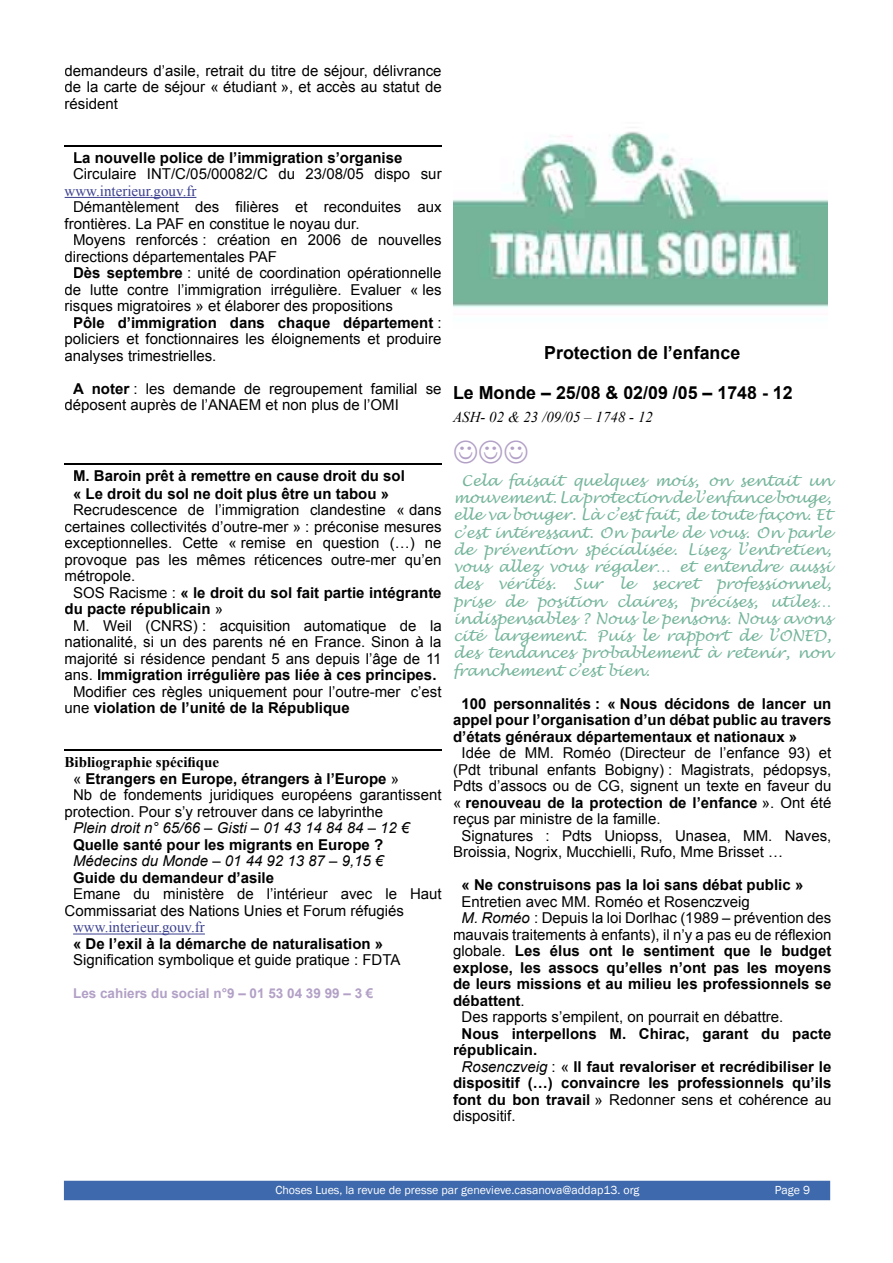
<style>
.page{position:relative;width:893px;height:1263px;background:#fff}
.page>*{position:absolute;margin:0;border:0;box-sizing:border-box;transform-origin:0 0}
.t1{font:700 18px/39px "Arial";color:#000}
.t2{font:15px/16.5px "Arial";color:#000}
.t3{font:700 15px/16.5px "Arial";color:#000}
.t4{font:italic 15px/17.2px "Lucida Handwriting";color:#75b59b;text-align:justify}
.t5{font:italic 15px "Arial";color:#000}
.t6{font:15px "Times New Roman";color:#3a3f8e}
.t7{font:700 15px "Times New Roman";color:#000}
.t8{font:italic 15px "Times New Roman";color:#000}
.t9{font:700 13.5px "Arial";color:#b2a0c6}
.t10{font:12px "Franklin Gothic";color:#fff}
.s1{font-weight:700}
.s2{font-weight:400}
.s3{font-style:italic}
.s4{font-weight:400;font-style:italic}
</style>
<div class="page">
<div style="left:64px;top:1181px;width:766px;height:19px;background:#3e69ac"></div>
<hr style="left:65px;top:145px;width:377px;height:1px;background:#000">
<hr style="left:65px;top:463px;width:377px;height:1px;background:#000">
<hr style="left:65px;top:749px;width:377px;height:2px;background:#000">
<hr style="left:65px;top:197px;width:131px;height:1px;background:#3a3f8e">
<hr style="left:73px;top:934px;width:132px;height:1px;background:#3a3f8e">
<img style="left:453px;top:131px;width:374px;height:177px">
<p class="t2" style="left:65px;top:62px;width:379px;text-align:justify">demandeurs d’asile, retrait du titre de séjour, délivrance de la carte de séjour « étudiant », et accès au statut de résident</p>
<p class="t3" style="left:73px;top:150px;width:331px">La nouvelle police de l’immigration s’organise</p>
<p class="t2" style="left:73px;top:166px;width:370px">Circulaire INT/C/05/00082/C du 23/08/05 dispo sur</p>
<p class="t6" style="left:65px;top:181px;width:133px">www.interieur.gouv.fr</p>
<p class="t2" style="left:73px;top:199px;width:370px">Démantèlement des filières et reconduites aux</p>
<p class="t2" style="left:65px;top:215px;width:296px">frontières. La PAF en constitue le noyau dur.</p>
<p class="t2" style="left:73px;top:232px;width:370px">Moyens renforcés : création en 2006 de nouvelles</p>
<p class="t2" style="left:65px;top:248px;width:214px">directions départementales PAF</p>
<p class="t2" style="left:73px;top:265px;width:370px"><span class="s1">Dès septembre</span> : unité de coordination opérationnelle</p>
<p class="t2" style="left:65px;top:281px;width:379px">de lutte contre l’immigration irrégulière. Evaluer « les</p>
<p class="t2" style="left:65px;top:298px;width:330px">risques migratoires » et élaborer des propositions</p>
<p class="t3" style="left:73px;top:315px;width:370px">Pôle d’immigration dans chaque département <span class="s2">:</span></p>
<p class="t2" style="left:65px;top:331px;width:378px">policiers et fonctionnaires les éloignements et produire</p>
<p class="t2" style="left:65px;top:347px;width:153px">analyses trimestrielles.</p>
<p class="t2" style="left:65px;top:380px;width:378px;text-indent:9px"><span class="s1">A noter</span> : les demande de regroupement familial se déposent auprès de l’ANAEM et non plus de l’OMI</p>
<p class="t1" style="left:453px;top:334px;width:341px;text-indent:91px">Protection de l’enfance<br>Le Monde – 25/08 &amp; 02/09 /05 – 1748 - 12</p>
<p class="t8" style="left:453px;top:407px;width:201px">ASH- 02 &amp; 23 /09/05 – 1748 - 12</p>
<p class="t3" style="left:73px;top:467px;width:333px;line-height:18px">M. Baroin prêt à remettre en cause droit du sol « Le droit du sol ne doit plus être un tabou »</p>
<p class="t2" style="left:73px;top:502px;width:370px">Recrudescence de l’immigration clandestine « dans</p>
<p class="t2" style="left:65px;top:518px;width:378px">certaines collectivités d’outre-mer » : préconise mesures</p>
<p class="t2" style="left:65px;top:535px;width:378px">exceptionnelles. Cette « remise en question (…) ne</p>
<p class="t2" style="left:65px;top:551px;width:378px">provoque pas les mêmes réticences outre-mer qu’en</p>
<p class="t2" style="left:65px;top:568px;width:72px">métropole.</p>
<p class="t3" style="left:73px;top:585px;width:370px"><span class="s2">SOS Racisme :</span> « le droit du sol fait partie intégrante</p>
<p class="t3" style="left:65px;top:601px;width:160px">du pacte républicain <span class="s2">»</span></p>
<p class="t2" style="left:73px;top:617px;width:370px">M. Weil (CNRS) : acquisition automatique de la</p>
<p class="t2" style="left:65px;top:634px;width:378px">nationalité, si un des parents né en France. Sinon à la</p>
<p class="t2" style="left:65px;top:650px;width:378px">majorité si résidence pendant 5 ans depuis l’âge de 11</p>
<p class="t3" style="left:65px;top:667px;width:373px"><span class="s2">ans.</span> Immigration irrégulière pas liée à ces principes.</p>
<p class="t2" style="left:73px;top:683px;width:370px">Modifier ces règles uniquement pour l’outre-mer c’est</p>
<p class="t3" style="left:65px;top:700px;width:287px"><span class="s2">une</span> violation de l’unité de la République</p>
<p class="t7" style="left:65px;top:752px;width:156px">Bibliographie spécifique</p>
<p class="t3" style="left:73px;top:771px;width:327px"><span class="s2">«</span> Etrangers en Europe, étrangers à l’Europe <span class="s2">»</span></p>
<p class="t2" style="left:73px;top:787px;width:370px">Nb de fondements juridiques européens garantissent</p>
<p class="t2" style="left:65px;top:803px;width:320px">protection. Pour s’y retrouver dans ce labyrinthe</p>
<p class="t5" style="left:73px;top:818px;width:338px">Plein droit n° 65/66 – Gisti – 01 43 14 84 84 – 12 €</p>
<p class="t3" style="left:73px;top:837px;width:312px">Quelle santé pour les migrants en Europe ?</p>
<p class="t5" style="left:73px;top:851px;width:312px">Médecins du Monde – 01 44 92 13 87 – 9,15 €</p>
<p class="t3" style="left:73px;top:870px;width:202px">Guide du demandeur d’asile</p>
<p class="t2" style="left:65px;top:886px;width:379px;text-indent:9px">Emane du ministère de l’intérieur avec le Haut<br>Commissariat des Nations Unies et Forum réfugiés</p>
<p class="t6" style="left:73px;top:917px;width:133px">www.interieur.gouv.fr</p>
<p class="t3" style="left:73px;top:936px;width:312px">« De l’exil à la démarche de naturalisation »</p>
<p class="t2" style="left:73px;top:952px;width:329px">Signification symbolique et guide pratique : FDTA</p>
<p class="t9" style="left:73px;top:985px;width:302px">Les cahiers du social n°9 – 01 53 04 39 99 – 3 €</p>
<p class="t4" style="left:453px;top:472px;width:380px;text-indent:9px">Cela faisait quelques mois, on sentait un mouvement. La protection de l’enfance bouge, elle va bouger. Là c’est fait, de toute façon. Et c’est intéressant. On parle de vous. On parle de prévention spécialisée. Lisez l’entretien, vous allez vous régaler… et entendre aussi des vérités. Sur le secret professionnel, prise de position claires, précises, utiles… indispensables ? Nous le pensons. Nous avons cité largement. Puis le rapport de l’ONED, des tendances probablement à retenir, non franchement c’est bien.</p>
<p class="t3" style="left:453px;top:695px;width:380px;text-align:justify;text-indent:9px">100 personnalités : « Nous décidons de lancer un appel pour l’organisation d’un débat public au travers d’états généraux départementaux et nationaux »</p>
<p class="t2" style="left:461px;top:745px;width:371px">Idée de MM. Roméo (Directeur de l’enfance 93) et</p>
<p class="t2" style="left:453px;top:761px;width:380px">(Pdt tribunal enfants Bobigny) : Magistrats, pédopsys,</p>
<p class="t2" style="left:453px;top:778px;width:380px">Pdts d’assocs ou de CG, signent un texte en faveur du</p>
<p class="t3" style="left:453px;top:794px;width:380px"><span class="s2">«</span> renouveau de la protection de l’enfance <span class="s2">». Ont été</span></p>
<p class="t2" style="left:453px;top:811px;width:209px">reçus par ministre de la famille.</p>
<p class="t2" style="left:461px;top:827px;width:371px">Signatures : Pdts Uniopss, Unasea, MM. Naves,</p>
<p class="t2" style="left:453px;top:844px;width:332px">Broissia, Nogrix, Mucchielli, Rufo, Mme Brisset …</p>
<p class="t3" style="left:461px;top:877px;width:343px">« Ne construisons pas la loi sans débat public »</p>
<p class="t2" style="left:461px;top:893px;width:290px">Entretien avec MM. Roméo et Rosenczveig</p>
<p class="t2" style="left:461px;top:910px;width:371px"><span class="s3">M. Roméo</span> : Depuis la loi Dorlhac (1989 – prévention des</p>
<p class="t2" style="left:453px;top:926px;width:380px">mauvais traitements à enfants), il n’y a pas eu de réflexion</p>
<p class="t3" style="left:453px;top:943px;width:380px"><span class="s2">globale.</span> Les élus ont le sentiment que le budget</p>
<p class="t3" style="left:453px;top:959px;width:380px">explose, les assocs qu’elles n’ont pas les moyens</p>
<p class="t3" style="left:453px;top:976px;width:380px">de leurs missions et au milieu les professionnels se</p>
<p class="t3" style="left:453px;top:992px;width:73px">débattent<span class="s2">.</span></p>
<p class="t2" style="left:461px;top:1009px;width:323px">Des rapports s’empilent, on pourrait en débattre.</p>
<p class="t3" style="left:461px;top:1025px;width:371px">Nous interpellons M. Chirac, garant du pacte</p>
<p class="t3" style="left:453px;top:1042px;width:86px">républicain.</p>
<p class="t3" style="left:461px;top:1058px;width:371px"><span class="s4">Rosenczveig</span> <span class="s2">: «</span> Il faut revaloriser et recrédibiliser le</p>
<p class="t3" style="left:453px;top:1075px;width:380px">dispositif (…) convaincre les professionnels qu’ils</p>
<p class="t2" style="left:453px;top:1091px;width:380px"><span class="s1">font du bon travail</span> » Redonner sens et cohérence au</p>
<p class="t2" style="left:453px;top:1108px;width:64px">dispositif.</p>
<p class="t10" style="left:275px;top:1182px;width:366px">Choses Lues, la revue de presse par genevieve.casanova@addap13. org</p>
<p class="t10" style="left:775px;top:1182px;width:37px">Page 9</p>
</div>
